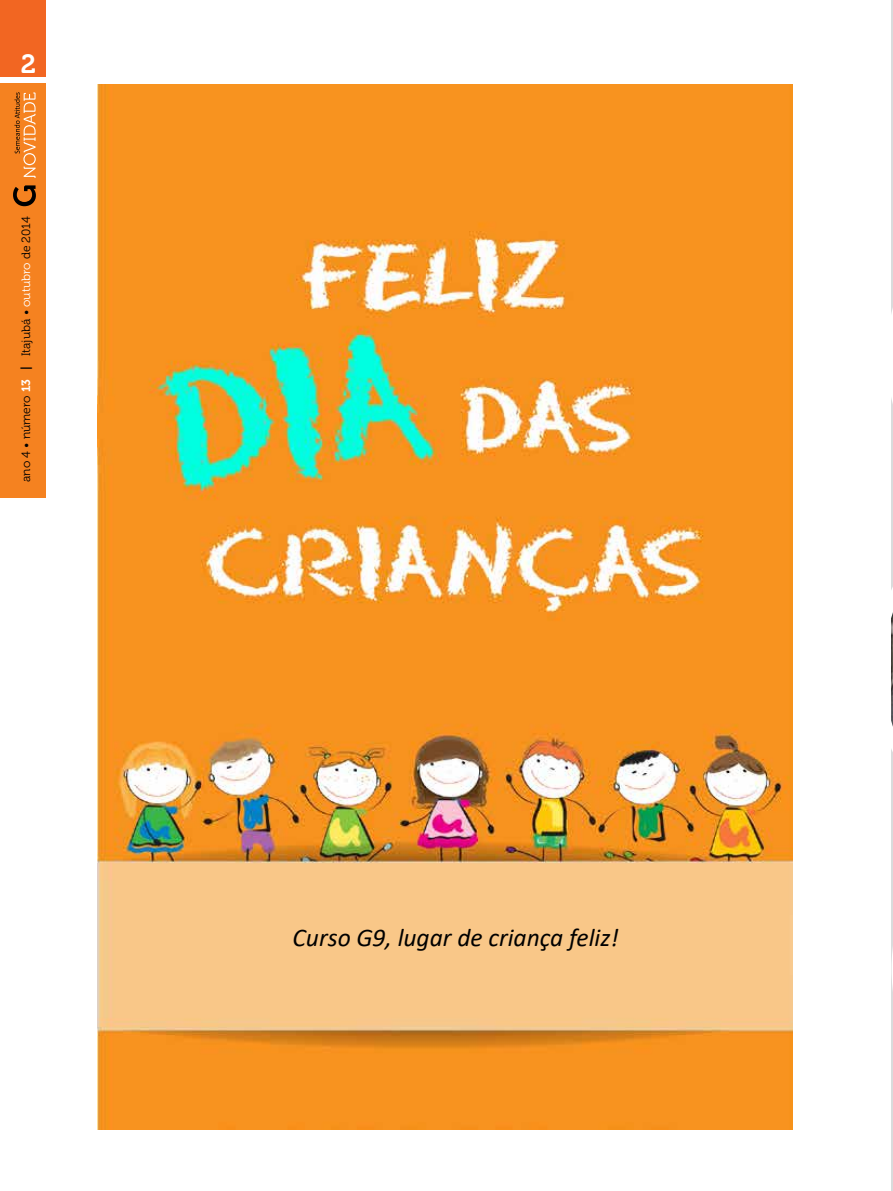
<style>
.page{position:relative;width:893px;height:1191px;background:#fff}
.page>*{position:absolute;margin:0;border:0;box-sizing:border-box;transform-origin:0 0}
.t1{font:26.25px "Museo 700";color:#fff}
.t2{font:italic 25.5px "Calibri";color:#000}
.t3{font:12px "Museo 300";color:#000}
.s1{font-family:"Museo 700";color:#fff}
.s2{font-family:"Museo 700"}
.s3{color:#fff}
</style>
<div class="page">
<div style="left:0;top:83px;width:46px;height:415px;background:#f58220"></div>
<div style="left:0;top:0;width:46px;height:77px;background:#f26622"></div>
<svg style="left:14px;top:92px;width:22px;height:86px"></svg>
<svg style="left:13px;top:185px;width:23px;height:21px"></svg>
<hr style="left:891px;top:0;width:2px;height:1191px;background:#dadbdc">
<svg style="left:891px;top:308px;width:2px;height:682px"></svg>
<img style="left:98px;top:85px;width:694px;height:1044px">
<h1 class="t1" style="left:21px;top:49px;width:17px">2</h1>
<p class="t3" style="left:20px;top:482px;width:267px;rotate:-90deg">ano 4 • número <span class="s1">13</span> <span class="s2">|</span> Itajubá • <span class="s3">outubro</span> de 2014</p>
<h2 class="t2" style="left:293px;top:920px;width:328px">Curso G9, lugar de criança feliz!</h2>
</div>
